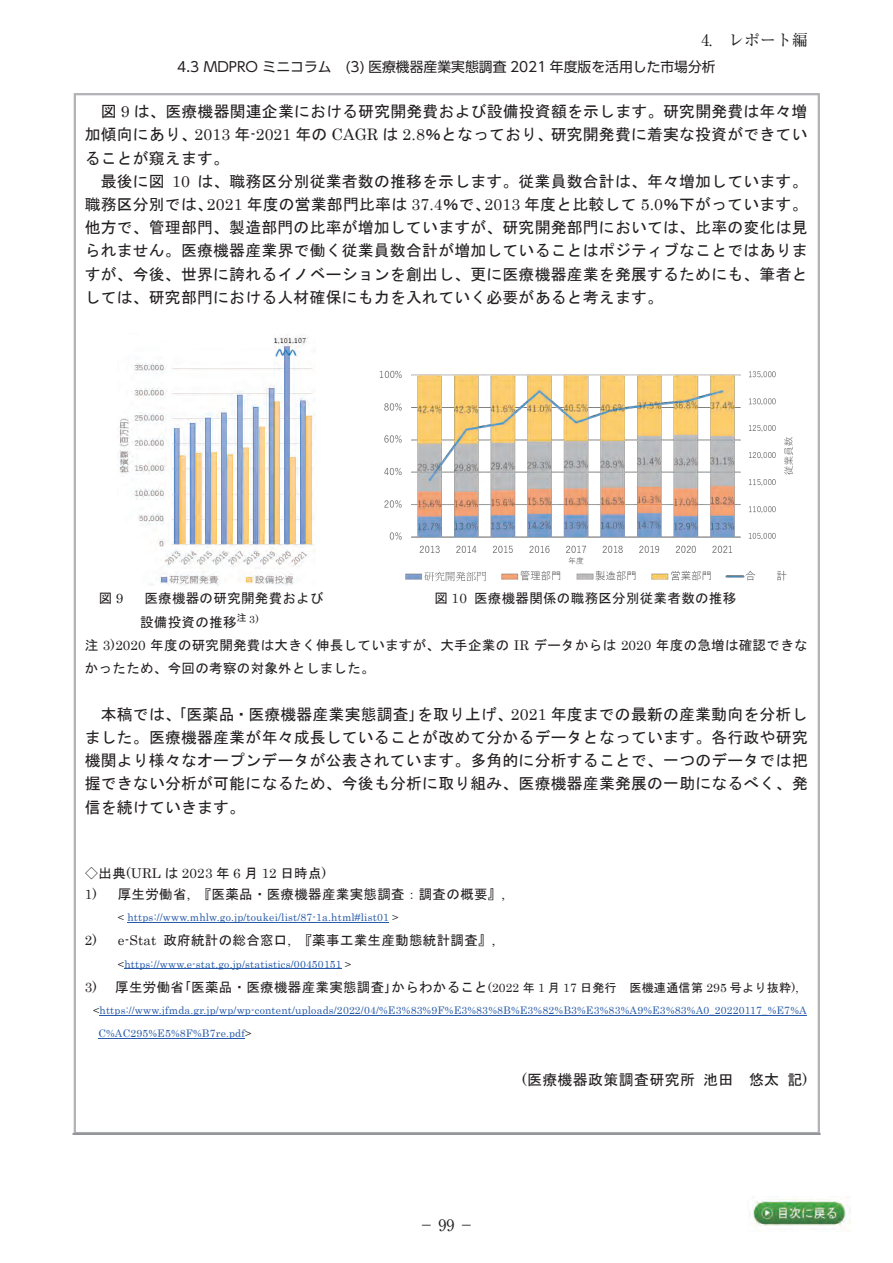
<style>
.page{position:relative;width:893px;height:1263px;background:#fff}
.page>*{position:absolute;margin:0;border:0;box-sizing:border-box;transform-origin:0 0}
.t1{font:15.9px/23.2px "MS Gothic";letter-spacing:.01em;color:#231f20;text-align:justify}
.t2{font:15.9px "Ryumin Pr 6";color:#231f20}
.t3{font:15px "MS Gothic";letter-spacing:.025em;color:#231f20}
.t4{font:13.8px "UD Shin Go Pr 6";color:#231f20}
.t5{font:13.5px/22.8px "MS Gothic";letter-spacing:.025em;color:#231f20}
.t6{font:13.5px "Century";letter-spacing:.015em;color:#231f20}
.t7{font:10.5px "Century";letter-spacing:.015em;color:#275aa8}
.s1{font-family:"Century"}
.s2{font-family:"MS Mincho"}
.s3{font-family:"MS Gothic"}
.s4{color:#231f20}
.s5{font-family:"Century";font-size:12px}
.s6{font-size:12px}
</style>
<div class="page">
<hr style="left:127px;top:922px;width:262px;height:1px;background:#275aa8">
<hr style="left:124px;top:969px;width:218px;height:1px;background:#275aa8">
<hr style="left:100px;top:1015px;width:707px;height:1px;background:#275aa8">
<hr style="left:98px;top:1038px;width:147px;height:1px;background:#275aa8">
<img style="left:117px;top:335px;width:197px;height:250px">
<img style="left:379px;top:370px;width:414px;height:212px">
<svg style="left:73px;top:1133px;width:748px;height:2px"></svg>
<img style="left:503px;top:1132px;width:45px;height:3px">
<img style="left:750px;top:1196px;width:100px;height:31px">
<p class="t2" style="left:701px;top:27px;width:108px">4.　レポート編</p>
<p class="t4" style="left:177px;top:55px;width:540px">4.3 MDPRO ミニコラム　(3) 医療機器産業実態調査 2021 年度版を活用した市場分析</p>
<p class="t1" style="left:85px;top:100px;width:724px;text-indent:16px">図 <span class="s1">9</span> は、医療機器関連企業における研究開発費および設備投資額を示します。研究開発費は年々増加傾向にあり、<span class="s1">2013</span> 年<span class="s1">-2021</span> 年の <span class="s1">CAGR</span> は <span class="s1">2.8</span>％となっており、研究開発費に着実な投資ができていることが窺えます。</p>
<p class="t1" style="left:85px;top:169px;width:724px;text-indent:16px">最後に図 <span class="s1">10</span> は、職務区分別従業者数の推移を示します。従業員数合計は、年々増加しています。職務区分別では、<span class="s1">2021</span> 年度の営業部門比率は <span class="s1">37.4</span>％で、<span class="s1">2013</span> 年度と比較して <span class="s1">5.0</span>％下がっています。他方で、管理部門、製造部門の比率が増加していますが、研究開発部門においては、比率の変化は見られません。医療機器産業界で働く従業員数合計が増加していることはポジティブなことではありますが、今後、世界に誇れるイノベーションを創出し、更に医療機器産業を発展するためにも、筆者としては、研究部門における人材確保にも力を入れていく必要があると考えます。</p>
<p class="t5" style="left:99px;top:587px;width:26px">図 <span class="s1">9</span></p>
<p class="t5" style="left:144px;top:587px;width:181px">医療機器の研究開発費および</p>
<p class="t5" style="left:434px;top:587px;width:303px">図 <span class="s1">10</span> 医療機器関係の職務区分別従業者数の推移</p>
<p class="t5" style="left:85px;top:611px;width:724px;text-indent:55px">設備投資の推移<sup>注</sup> <sup>3)<br></sup>注 <span class="s1">3)2020</span> 年度の研究開発費は大きく伸長していますが、大手企業の <span class="s1">IR</span> データからは <span class="s1">2020</span> 年度の急増は確認できなかったため、今回の考察の対象外としました。</p>
<p class="t1" style="left:85px;top:702px;width:724px;text-indent:16px">本稿では、｢医薬品・医療機器産業実態調査｣を取り上げ、<span class="s1">2021</span> 年度までの最新の産業動向を分析しました。医療機器産業が年々成長していることが改めて分かるデータとなっています。各行政や研究機関より様々なオープンデータが公表されています。多角的に分析することで、一つのデータでは把握できない分析が可能になるため、今後も分析に取り組み、医療機器産業発展の一助になるべく、発信を続けていきます。</p>
<p class="t6" style="left:85px;top:862px;width:243px"><span class="s2">◇</span><span class="s3">出典</span>(URL <span class="s3">は</span> 2023 <span class="s3">年</span> 6 <span class="s3">月</span> 12 <span class="s3">日時点</span>)</p>
<p class="t5" style="left:85px;top:883px;width:422px"><span class="s1">1)</span> 厚生労働省<span class="s1">,</span> 『医薬品・医療機器産業実態調査：調査の概要』<span class="s1">,</span></p>
<p class="t7" style="left:118px;top:908px;width:282px"><span class="s4">&lt;</span> https://www.mhlw.go.jp/toukei/list/87-1a.html#list01 <span class="s4">&gt;</span></p>
<p class="t5" style="left:85px;top:929px;width:412px"><span class="s1">2) e-Stat</span> 政府統計の総合窓口<span class="s1">,</span> 『薬事工業生産動態統計調査』<span class="s1">,</span></p>
<p class="t7" style="left:118px;top:955px;width:235px"><span class="s4">&lt;</span>https://www.e-stat.go.jp/statistics/00450151 <span class="s4">&gt;</span></p>
<p class="t5" style="left:85px;top:975px;width:715px"><span class="s1">3)</span> 厚生労働省｢医薬品・医療機器産業実態調査｣からわかること<span class="s5">(2022</span> <span class="s6">年</span> <span class="s5">1</span> <span class="s6">月</span> <span class="s5">17</span> <span class="s6">日発行 医機連通信第</span> <span class="s5">295</span> <span class="s6">号より抜粋</span><span class="s5">),</span></p>
<p class="t7" style="left:93px;top:1001px;width:715px"><span class="s4">&lt;</span>https://www.jfmda.gr.jp/wp/wp-content/uploads/2022/04/%E3%83%9F%E3%83%8B%E3%82%B3%E3%83%A9%E3%83%A0_20220117_%E7%A</p>
<p class="t7" style="left:98px;top:1024px;width:155px">C%AC295%E5%8F%B7re.pdf<span class="s4">&gt;</span></p>
<p class="t3" style="left:522px;top:1072px;width:287px"><span class="s1">(</span>医療機器政策調査研究所池田 悠太記<span class="s1">)</span></p>
<p class="t2" style="left:419px;top:1213px;width:57px">−99−</p>
</div>
